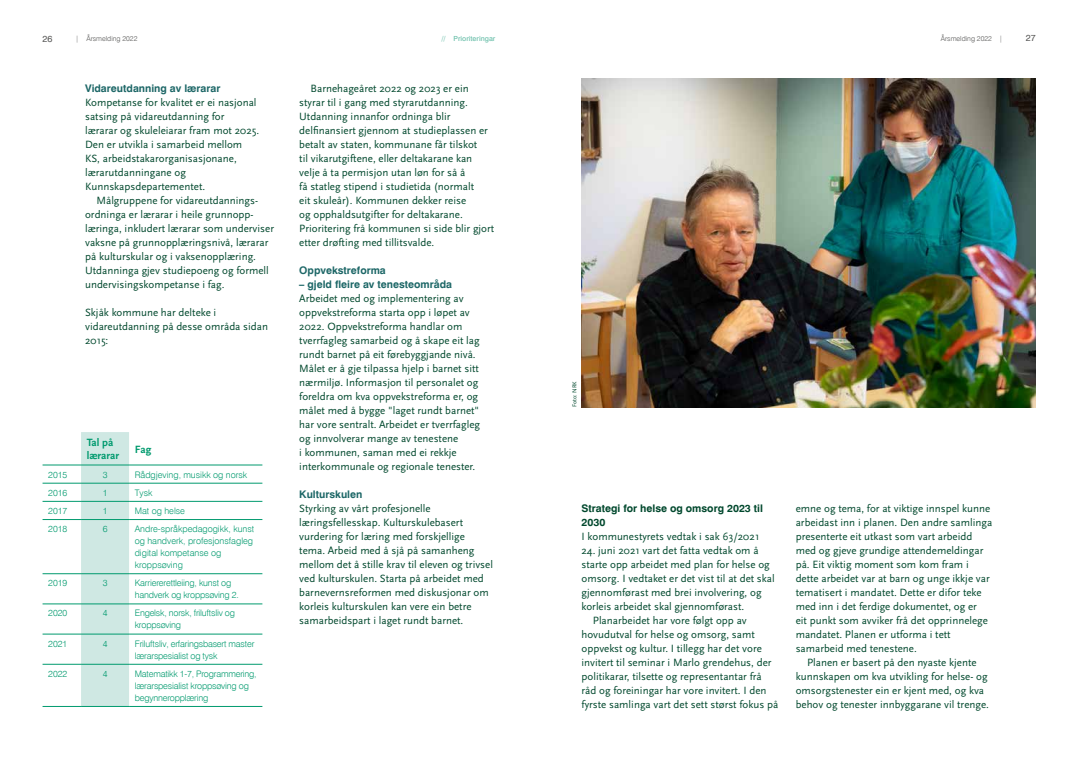
<style>
.page{position:relative;width:1078px;height:757px;background:#fff}
.page>*{position:absolute;margin:0;border:0;box-sizing:border-box;transform-origin:0 0}
.t1{font:11px/14px "Scala Sans Pro";color:#00482d}
.t2{font:700 11px/13.5px "Scala Sans Pro";color:#009a6e}
.t3{font:700 10.5px "Swiss 721 BT";color:#1d6767}
.t4{font:700 10.5px/14px "Swiss 721 BT";color:#00482d}
.t5{font:300 9px/12px "Swiss 721 BT";letter-spacing:-.02em;color:#009a6e}
.t6{font:300 9px/12px "Swiss 721 BT";color:#009a6e}
.t7{font:9px "Swiss 721 BT";color:#575756}
.t8{font:300 7px "Swiss 721 BT";color:#575756}
.t9{font:500 7px "Swiss 721 BT";color:#71c2ae}
.t10{font:6px "Scala Sans Pro";color:#00482d}
</style>
<div class="page">
<img style="left:581px;top:79px;width:454px;height:329px">
<div style="left:81px;top:432px;width:48px;height:274px;background:#cfe8e3"></div>
<hr style="left:43px;top:464px;width:38px;height:1px;background:#009a6e">
<hr style="left:81px;top:464px;width:48px;height:1px;background:#009a6e">
<hr style="left:129px;top:464px;width:133px;height:1px;background:#009a6e">
<hr style="left:43px;top:519px;width:38px;height:1px;background:#009a6e">
<hr style="left:81px;top:519px;width:48px;height:1px;background:#009a6e">
<hr style="left:129px;top:519px;width:133px;height:1px;background:#009a6e">
<hr style="left:43px;top:501px;width:38px;height:1px;background:#009a6e">
<hr style="left:81px;top:501px;width:48px;height:1px;background:#009a6e">
<hr style="left:129px;top:501px;width:133px;height:1px;background:#009a6e">
<hr style="left:43px;top:483px;width:38px;height:1px;background:#009a6e">
<hr style="left:81px;top:483px;width:48px;height:1px;background:#009a6e">
<hr style="left:129px;top:483px;width:133px;height:1px;background:#009a6e">
<hr style="left:43px;top:573px;width:38px;height:1px;background:#009a6e">
<hr style="left:81px;top:573px;width:48px;height:1px;background:#009a6e">
<hr style="left:129px;top:573px;width:133px;height:1px;background:#009a6e">
<hr style="left:43px;top:604px;width:38px;height:1px;background:#009a6e">
<hr style="left:81px;top:604px;width:48px;height:1px;background:#009a6e">
<hr style="left:129px;top:604px;width:133px;height:1px;background:#009a6e">
<hr style="left:43px;top:634px;width:38px;height:1px;background:#009a6e">
<hr style="left:81px;top:634px;width:48px;height:1px;background:#009a6e">
<hr style="left:129px;top:634px;width:133px;height:1px;background:#009a6e">
<hr style="left:43px;top:706px;width:38px;height:1px;background:#009a6e">
<hr style="left:81px;top:706px;width:48px;height:1px;background:#009a6e">
<hr style="left:129px;top:706px;width:133px;height:1px;background:#009a6e">
<hr style="left:43px;top:664px;width:38px;height:1px;background:#009a6e">
<hr style="left:81px;top:664px;width:48px;height:1px;background:#009a6e">
<hr style="left:129px;top:664px;width:133px;height:1px;background:#009a6e">
<p class="t7" style="left:43px;top:33px;width:11px">26</p>
<p class="t8" style="left:75px;top:34px;width:63px">| Årsmelding 2022</p>
<p class="t8" style="left:940px;top:34px;width:63px">Årsmelding 2022 |</p>
<p class="t7" style="left:1025px;top:33px;width:11px">27</p>
<p class="t9" style="left:441px;top:35px;width:55px">// Prioriteringar</p>
<p class="t3" style="left:85px;top:82px;width:137px">Vidareutdanning av lærarar</p>
<p class="t1" style="left:85px;top:95px;width:175px">Kompetanse for kvalitet er ei nasjonal satsing på vidareutdanning for lærarar og skuleleiarar fram mot 2025.<br>Den er utvikla i samarbeid mellom<br>KS, arbeidstakarorganisasjonane, lærarutdanningane og<br>Kunnskapsdepartementet.</p>
<p class="t1" style="left:85px;top:193px;width:190px;text-indent:11px">Målgruppene for vidareutdannings&shy;ordninga er lærarar i heile grunnopp&shy;læringa, inkludert lærarar som underviser vaksne på grunnopplæringsnivå, lærarar på kulturskular og i vaksenopplæring.<br>Utdanninga gjev studiepoeng og formell undervisingskompetanse i fag.</p>
<p class="t1" style="left:85px;top:305px;width:184px">Skjåk kommune har delteke i vidareutdanning på desse områda sidan<br>2015:</p>
<p class="t2" style="left:87px;top:436px;width:34px">Tal på lærarar</p>
<p class="t2" style="left:135px;top:442px;width:18px">Fag</p>
<p class="t5" style="left:48px;top:468px;width:21px">2015</p>
<p class="t5" style="left:103px;top:468px;width:6px">3</p>
<p class="t6" style="left:135px;top:468px;width:114px">Rådgjeving, musikk og norsk</p>
<p class="t5" style="left:48px;top:486px;width:21px">2016</p>
<p class="t5" style="left:103px;top:486px;width:6px">1</p>
<p class="t5" style="left:135px;top:486px;width:19px">Tysk</p>
<p class="t5" style="left:48px;top:505px;width:21px">2017</p>
<p class="t5" style="left:103px;top:505px;width:6px">1</p>
<p class="t6" style="left:135px;top:505px;width:52px">Mat og helse</p>
<p class="t5" style="left:48px;top:523px;width:21px">2018</p>
<p class="t5" style="left:103px;top:523px;width:6px">6</p>
<p class="t6" style="left:135px;top:523px;width:121px">Andre-språkpedagogikk, kunst og handverk, profesjonsfagleg digital kompetanse og kroppsøving</p>
<p class="t5" style="left:48px;top:577px;width:21px">2019</p>
<p class="t5" style="left:103px;top:577px;width:6px">3</p>
<p class="t5" style="left:135px;top:577px;width:106px">Karriererettleiing, kunst og handverk og kroppsøving 2.</p>
<p class="t5" style="left:48px;top:607px;width:21px">2020</p>
<p class="t5" style="left:103px;top:607px;width:6px">4</p>
<p class="t5" style="left:135px;top:607px;width:102px">Engelsk, norsk, friluftsliv og kroppsøving</p>
<p class="t5" style="left:48px;top:637px;width:21px">2021</p>
<p class="t5" style="left:103px;top:637px;width:6px">4</p>
<p class="t5" style="left:135px;top:637px;width:121px">Friluftsliv, erfaringsbasert master lærarspesialist og tysk</p>
<p class="t5" style="left:48px;top:667px;width:21px">2022</p>
<p class="t5" style="left:103px;top:667px;width:6px">4</p>
<p class="t5" style="left:135px;top:667px;width:123px">Matematikk 1-7, Programmering, lærarspesialist kroppsøving og begynneropplæring</p>
<p class="t1" style="left:299px;top:82px;width:196px;text-indent:11px">Barnehageåret 2022 og 2023 er ein styrar til i gang med styrarutdanning.<br>Utdanning innanfor ordninga blir delfinansiert gjennom at studieplassen er betalt av staten, kommunane får tilskot<br>til vikarutgiftene, eller deltakarane kan velje å ta permisjon utan løn for så å<br>få statleg stipend i studietida (normalt<br>eit skuleår). Kommunen dekker reise<br>og opphaldsutgifter for deltakarane.<br>Prioritering frå kommunen si side blir gjort etter drøfting med tillitsvalde.</p>
<p class="t3" style="left:299px;top:264px;width:88px">Oppvekstreforma</p>
<p class="t3" style="left:299px;top:278px;width:154px">– gjeld fleire av tenesteområda</p>
<p class="t1" style="left:299px;top:291px;width:182px">Arbeidet med og implementering av oppvekstreforma starta opp i løpet av 2022. Oppvekstreforma handlar om tverrfagleg samarbeid og å skape eit lag rundt barnet på eit førebyggjande nivå.<br>Målet er å gje tilpassa hjelp i barnet sitt nærmiljø. Informasjon til personalet og foreldra om kva oppvekstreforma er, og målet med å bygge "laget rundt barnet" har vore sentralt. Arbeidet er tverrfagleg og innvolverar mange av tenestene<br>i kommunen, saman med ei rekkje interkommunale og regionale tenester.</p>
<p class="t3" style="left:299px;top:488px;width:65px">Kulturskulen</p>
<p class="t1" style="left:299px;top:501px;width:195px">Styrking av vårt profesjonelle læringsfellesskap. Kulturskulebasert vurdering for læring med forskjellige tema. Arbeid med å sjå på samanheng mellom det å stille krav til eleven og trivsel ved kulturskulen. Starta på arbeidet med barnevernsreformen med diskusjonar om korleis kulturskulen kan vere ein betre samarbeidspart i laget rundt barnet.</p>
<p class="t10" style="left:571px;top:407px;width:27px;rotate:-90deg">Foto: NRK</p>
<p class="t4" style="left:581px;top:501px;width:183px">Strategi for helse og omsorg 2023 til<br>2030</p>
<p class="t1" style="left:581px;top:529px;width:179px">I kommunestyrets vedtak i sak 63/2021</p>
<p class="t1" style="left:581px;top:543px;width:178px">24. juni 2021 vart det fatta vedtak om å</p>
<p class="t1" style="left:581px;top:557px;width:190px">starte opp arbeidet med plan for helse og</p>
<p class="t1" style="left:581px;top:571px;width:195px">omsorg. I vedtaket er det vist til at det skal</p>
<p class="t1" style="left:581px;top:585px;width:181px">gjennomførast med brei involvering, og</p>
<p class="t1" style="left:581px;top:599px;width:164px">korleis arbeidet skal gjennomførast.</p>
<p class="t1" style="left:592px;top:613px;width:155px">Planarbeidet har vore følgt opp av</p>
<p class="t1" style="left:581px;top:627px;width:175px">hovudutval for helse og omsorg, samt</p>
<p class="t1" style="left:581px;top:641px;width:182px">oppvekst og kultur. I tillegg har det vore</p>
<p class="t1" style="left:581px;top:655px;width:191px">invitert til seminar i Marlo grendehus, der</p>
<p class="t1" style="left:581px;top:669px;width:182px">politikarar, tilsette og representantar frå</p>
<p class="t1" style="left:581px;top:683px;width:186px">råd og foreiningar har vore invitert. I den</p>
<p class="t1" style="left:581px;top:697px;width:198px">fyrste samlinga vart det sett størst fokus på</p>
<p class="t1" style="left:795px;top:502px;width:198px">emne og tema, for at viktige innspel kunne arbeidast inn i planen. Den andre samlinga presenterte eit utkast som vart arbeidd med og gjeve grundige attendemeldingar på. Eit viktig moment som kom fram i dette arbeidet var at barn og unge ikkje var tematisert i mandatet. Dette er difor teke med inn i det ferdige dokumentet, og er<br>eit punkt som avviker frå det opprinnelege mandatet. Planen er utforma i tett samarbeid med tenestene.</p>
<p class="t1" style="left:795px;top:656px;width:195px;text-align:center">Planen er basert på den nyaste kjente kunnskapen om kva utvikling for helse- og omsorgstenester ein er kjent med, og kva behov og tenester innbyggarane vil trenge.</p>
</div>
